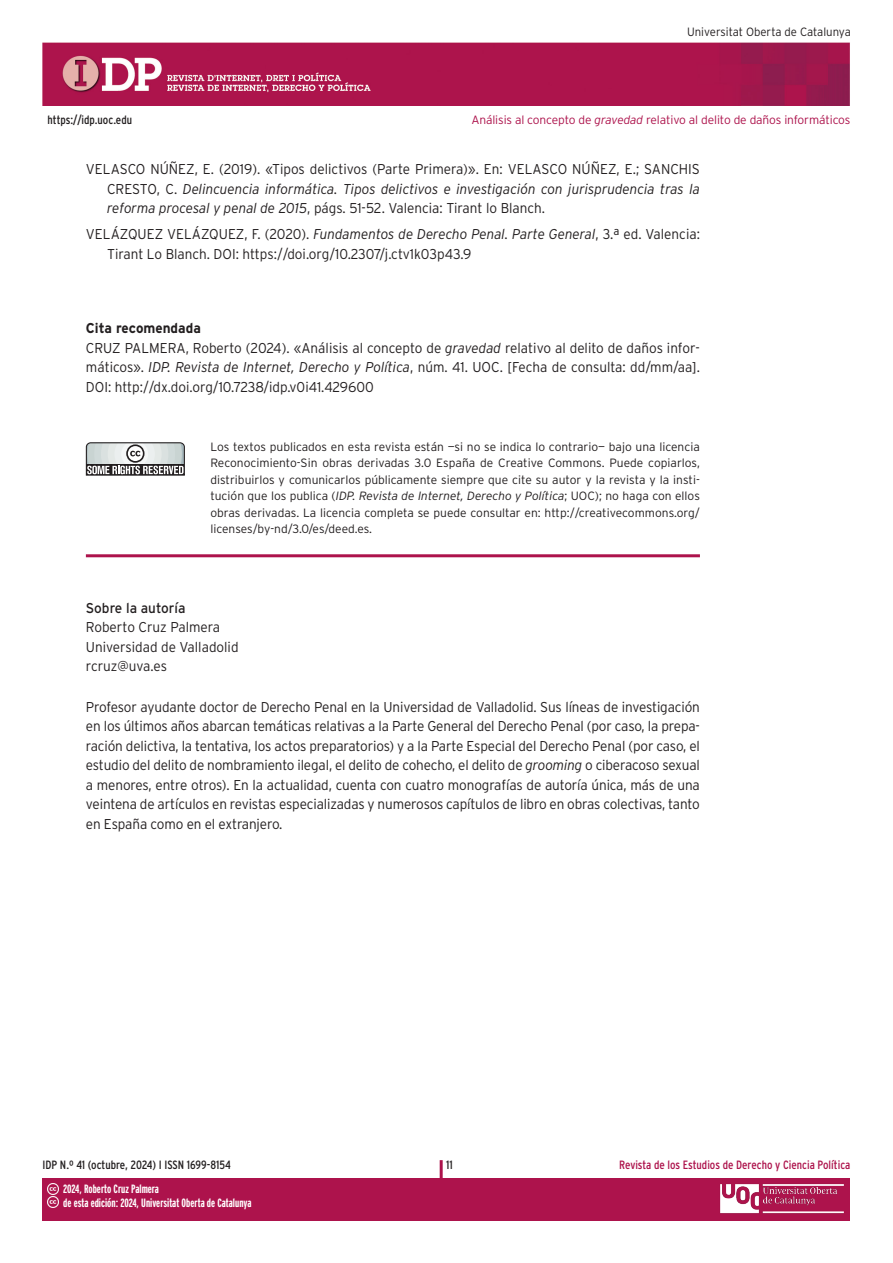
<style>
.page{position:relative;width:893px;height:1263px;background:#fff}
.page>*{position:absolute;margin:0;border:0;box-sizing:border-box;transform-origin:0 0}
._02_texto_base{font:300 14.25px/19.5px "Interstate";letter-spacing:-.01em;color:#231f20;text-align:justify;scale:.95 1}
._04_biblio{font:300 14.25px/19.5px "Interstate";color:#231f20;text-align:justify;scale:.95 1}
._02_texto_cita{font:300 14.25px/19.5px "Interstate";color:#231f20;text-align:justify;scale:.95 1}
._04_cita_recomendada{font:700 14.25px "Interstate";color:#231f20;scale:.95 1}
._04_sobre_autor_a{font:14.25px "Interstate";color:#231f20;scale:.95 1}
._02_texto_cita_F{font:300 14.25px "Interstate";color:#231f20;scale:.95 1}
._02_text_copyright{font:300 12px/16.5px "Interstate";color:#231f20;text-align:justify}
.t1{font:700 extra-condensed 12px/14.4px "Interstate";color:#fff}
.t2{font:300 12px "Interstate";letter-spacing:-.01em;color:#ad134c}
.t3{font:condensed 12px "Interstate";color:#231f20}
.t4{font:condensed 12px "Interstate";color:#ad134c}
._02_text_copyright-2{font:300 12px "Interstate";color:#231f20;scale:.95 1}
.s1{font-style:italic}
</style>
<div class="page">
<img style="left:43px;top:43px;width:807px;height:63px">
<div style="left:43px;top:1178px;width:807px;height:42px;background:#ad134c"></div>
<hr style="left:440px;top:1160px;width:3px;height:44px;background:#ad134c">
<img style="left:720px;top:1184px;width:124px;height:30px">
<svg style="left:47px;top:1183px;width:11px;height:25px"></svg>
<hr style="left:86px;top:554px;width:614px;height:3px;background:#ad134c">
<svg style="left:86px;top:442px;width:99px;height:34px"></svg>
<p class="t3" style="left:48px;top:113px;width:86px">https://idp.uoc.edu</p>
<p class="_02_text_copyright-2" style="left:687px;top:25px;width:174px">Universitat Oberta de Catalunya</p>
<p class="t2" style="left:471px;top:113px;width:381px">Análisis al concepto de <span class="s1">gravedad</span> relativo al delito de daños informáticos</p>
<p class="_04_biblio" style="left:107px;top:159px;width:625px;text-indent:-21px">VELASCO NÚÑEZ, E. (2019). «Tipos delictivos (Parte Primera)». En: VELASCO NÚÑEZ, E.; SANCHIS CRESTO, C. <span class="s1">Delincuencia informática. Tipos delictivos e investigación con jurisprudencia tras la reforma procesal y penal de 2015</span>, págs. 51-52. Valencia: Tirant lo Blanch.</p>
<p class="_04_biblio" style="left:107px;top:224px;width:625px;text-indent:-21px">VELÁZQUEZ VELÁZQUEZ, F. (2020). <span class="s1">Fundamentos de Derecho Penal. Parte General</span>, 3.ª ed. Valencia:<br>Tirant Lo Blanch. DOI: https://doi.org/10.2307/j.ctv1k03p43.9</p>
<p class="_04_cita_recomendada" style="left:86px;top:320px;width:123px">Cita recomendada</p>
<p class="_02_texto_cita" style="left:86px;top:338px;width:648px">CRUZ PALMERA, Roberto (2024). «Análisis al concepto de <span class="s1">gravedad</span> relativo al delito de daños infor&shy;máticos». <span class="s1">IDP. Revista de Internet, Derecho y Política</span>, núm. 41. UOC. [Fecha de consulta: dd/mm/aa].<br>DOI: http://dx.doi.org/10.7238/idp.v0i41.429600</p>
<p class="_02_text_copyright" style="left:210px;top:438px;width:491px">Los textos publicados en esta revista están —si no se indica lo contrario— bajo una licencia Reconocimiento-Sin obras derivadas 3.0 España de Creative Commons. Puede copiarlos, distribuirlos y comunicarlos públicamente siempre que cite su autor y la revista y la insti&shy;tución que los publica (<span class="s1">IDP. Revista de Internet, Derecho y Política</span>; UOC); no haga con ellos obras derivadas. La licencia completa se puede consultar en: http://creativecommons.org/ licenses/by-nd/3.0/es/deed.es.</p>
<p class="_04_sobre_autor_a" style="left:86px;top:599px;width:106px">Sobre la autoría</p>
<p class="_02_texto_cita" style="left:86px;top:617px;width:143px">Roberto Cruz Palmera</p>
<p class="_02_texto_cita" style="left:86px;top:637px;width:162px">Universidad de Valladolid</p>
<p class="_02_texto_cita_F" style="left:86px;top:658px;width:87px">rcruz@uva.es</p>
<p class="_02_texto_base" style="left:86px;top:697px;width:648px">Profesor ayudante doctor de Derecho Penal en la Universidad de Valladolid. Sus líneas de investigación en los últimos años abarcan temáticas relativas a la Parte General del Derecho Penal (por caso, la prepa&shy;ración delictiva, la tentativa, los actos preparatorios) y a la Parte Especial del Derecho Penal (por caso, el estudio del delito de nombramiento ilegal, el delito de cohecho, el delito de <span class="s1">grooming</span> o ciberacoso sexual a menores, entre otros). En la actualidad, cuenta con cuatro monografías de autoría única, más de una veintena de artículos en revistas especializadas y numerosos capítulos de libro en obras colectivas, tanto en España como en el extranjero.</p>
<p class="t3" style="left:43px;top:1158px;width:190px">IDP N.º 41 (octubre, 2024) I ISSN 1699-8154</p>
<p class="t3" style="left:446px;top:1158px;width:8px">11</p>
<p class="t4" style="left:619px;top:1158px;width:233px">Revista de los Estudios de Derecho y Ciencia Política</p>
<p class="t1" style="left:63px;top:1181px;width:190px">2024, Roberto Cruz Palmera<br>de esta edición: 2024, Universitat Oberta de Catalunya</p>
</div>
